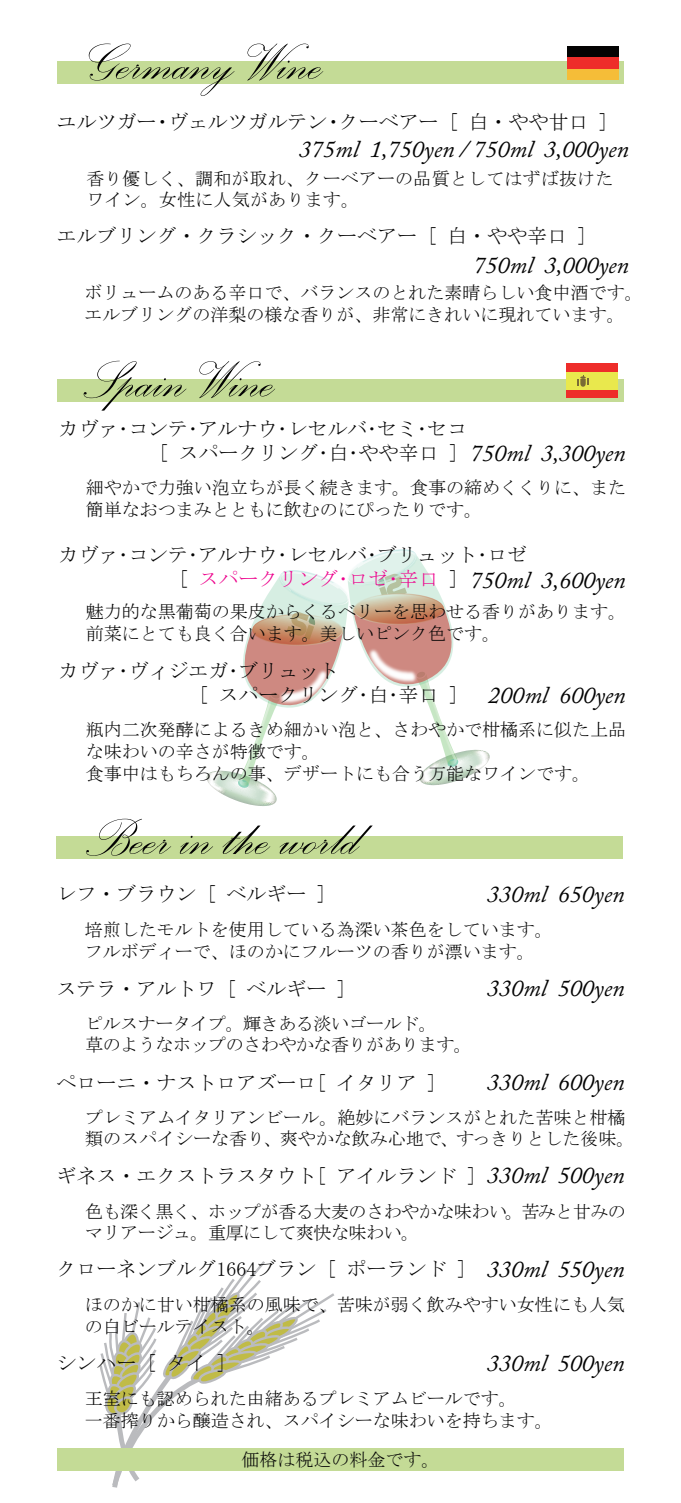
<style>
.page{position:relative;width:681px;height:1503px;background:#fff}
.page>*{position:absolute;margin:0;border:0;box-sizing:border-box;transform-origin:0 0}
.t1{font:66px "Palace Script";color:#030303}
.t2{font:italic 24px "Adobe Caslon Pro";color:#030303}
.t3{font:20px/24px "MS Mincho";color:#030303}
.t4{font:20px "MS Mincho";color:#000}
.t5{font:18px/21.6px "MS Mincho";color:#030303}
.t6{font:18px/21.6px "MS Mincho";letter-spacing:-.025em;color:#030303}
.s1{font-family:"Adobe Caslon Pro";font-style:italic;font-size:24px}
.s2{color:#ed028c}
</style>
<div class="page">
<svg style="left:98px;top:1261px;width:239px;height:227px"></svg>
<div style="left:57px;top:61px;width:567px;height:23px;background:#c4db96"></div>
<div style="left:567px;top:46px;width:51px;height:11px;background:#040303"></div>
<div style="left:567px;top:69px;width:51px;height:11px;background:#f5bd38"></div>
<div style="left:567px;top:57px;width:51px;height:12px;background:#ee2d2a"></div>
<svg style="left:206px;top:549px;width:283px;height:257px"></svg>
<img style="left:298px;top:579px;width:189px;height:174px">
<div style="left:57px;top:379px;width:566px;height:22px;background:#c4db96"></div>
<div style="left:566px;top:363px;width:51px;height:9px;background:#ee2d2a"></div>
<div style="left:566px;top:389px;width:51px;height:8px;background:#ee2d2a"></div>
<div style="left:566px;top:372px;width:51px;height:17px;background:#e9e84d"></div>
<svg style="left:577px;top:375px;width:11px;height:12px"></svg>
<div style="left:56px;top:836px;width:566px;height:23px;background:#c4db96"></div>
<div style="left:57px;top:1447px;width:566px;height:23px;background:#c4db96"></div>
<h1 class="t1" style="left:86px;top:19px;width:238px">Germany Wine</h1>
<p class="t4" style="left:57px;top:112px;width:553px">ユルツガー・ヴェルツガルテン・クーベアー [ 白・やや甘口 ]</p>
<h2 class="t2" style="left:299px;top:134px;width:331px">375ml 1,750yen / 750ml 3,000yen</h2>
<p class="t5" style="left:86px;top:167px;width:528px">香り優しく、調和が取れ、クーベアーの品質としてはずば抜けたワイン。女性に人気があります。</p>
<p class="t3" style="left:57px;top:224px;width:531px">エルブリング・クラシック・クーベアー [ 白・やや辛口 ]</p>
<h2 class="t2" style="left:473px;top:250px;width:157px">750ml 3,000yen</h2>
<p class="t5" style="left:84px;top:281px;width:559px">ボリュームのある辛口で、バランスのとれた素晴らしい食中酒です。エルブリングの洋梨の様な香りが、非常にきれいに現れています。</p>
<h1 class="t1" style="left:82px;top:337px;width:194px">Spain Wine</h1>
<p class="t3" style="left:158px;top:417px;width:468px;text-indent:-100px">カヴァ･コンテ･アルナウ･レセルバ･セミ･セコ<br>[ スパークリング･白･やや辛口 ] <span class="s1">750ml 3,300yen</span></p>
<p class="t5" style="left:86px;top:477px;width:541px">細やかで力強い泡立ちが長く続きます。食事の締めくくりに、また簡単なおつまみとともに飲むのにぴったりです。</p>
<p class="t3" style="left:178px;top:543px;width:448px;text-indent:-120px">カヴァ･コンテ･アルナウ･レセルバ･ブリュット･ロゼ<br>[ <span class="s2">スパークリング･ロゼ･辛口</span> ] <span class="s1">750ml 3,600yen</span></p>
<p class="t5" style="left:86px;top:601px;width:541px">魅力的な黒葡萄の果皮からくるベリーを思わせる香りがあります。前菜にとても良く合います。美しいピンク色です。</p>
<p class="t3" style="left:158px;top:659px;width:468px;text-indent:-100px">カヴァ･ヴィジエガ･ブリュット<br>　　[ スパークリング･白･辛口 ] <span class="s1">200ml 600yen</span></p>
<p class="t5" style="left:86px;top:719px;width:541px">瓶内二次発酵によるきめ細かい泡と、さわやかで柑橘系に似た上品な味わいの辛さが特徴です。<br>食事中はもちろんの事、デザートにも合う万能なワインです。</p>
<h1 class="t1" style="left:84px;top:794px;width:277px">Beer in the world</h1>
<p class="t3" style="left:56px;top:881px;width:271px">レフ・ブラウン [ ベルギー ]</p>
<h2 class="t2" style="left:487px;top:879px;width:139px">330ml 650yen</h2>
<p class="t5" style="left:85px;top:918px;width:469px">培煎したモルトを使用している為深い茶色をしています。フルボディーで、ほのかにフルーツの香りが漂います。</p>
<p class="t3" style="left:56px;top:976px;width:291px">ステラ・アルトワ [ ベルギー ]</p>
<p class="t6" style="left:85px;top:1012px;width:388px">ピルスナータイプ。輝きある淡いゴールド。<br>草のようなホップのさわやかな香りがあります。</p>
<h2 class="t2" style="left:487px;top:973px;width:139px">330ml 500yen</h2>
<p class="t3" style="left:56px;top:1070px;width:381px">ペローニ・ナストロアズーロ[ イタリア ]</p>
<h2 class="t2" style="left:487px;top:1067px;width:139px">330ml 600yen</h2>
<p class="t5" style="left:85px;top:1106px;width:550px">プレミアムイタリアンビール。絶妙にバランスがとれた苦味と柑橘類のスパイシーな香り、爽やかな飲み心地で、すっきりとした後味。</p>
<p class="t3" style="left:56px;top:1164px;width:569px">ギネス・エクストラスタウト[ アイルランド ] <span class="s1">330ml 500yen</span></p>
<p class="t6" style="left:85px;top:1200px;width:542px">色も深く黒く、ホップが香る大麦のさわやかな味わい。苦みと甘みのマリアージュ。重厚にして爽快な味わい。</p>
<p class="t3" style="left:56px;top:1256px;width:569px">クローネンブルグ1664ブラン [ ポーランド ] <span class="s1">330ml 550yen</span></p>
<p class="t5" style="left:85px;top:1293px;width:541px">ほのかに甘い柑橘系の風味で、苦味が弱く飲みやすい女性にも人気の白ビールテイスト。</p>
<p class="t3" style="left:56px;top:1350px;width:171px">シンハー [ タイ ]</p>
<h2 class="t2" style="left:487px;top:1348px;width:139px">330ml 500yen</h2>
<p class="t5" style="left:85px;top:1387px;width:469px">王室にも認められた由緒あるプレミアムビールです。<br>一番搾りから醸造され、スパイシーな味わいを持ちます。</p>
<p class="t5" style="left:241px;top:1448px;width:199px">価格は税込の料金です。</p>
</div>
